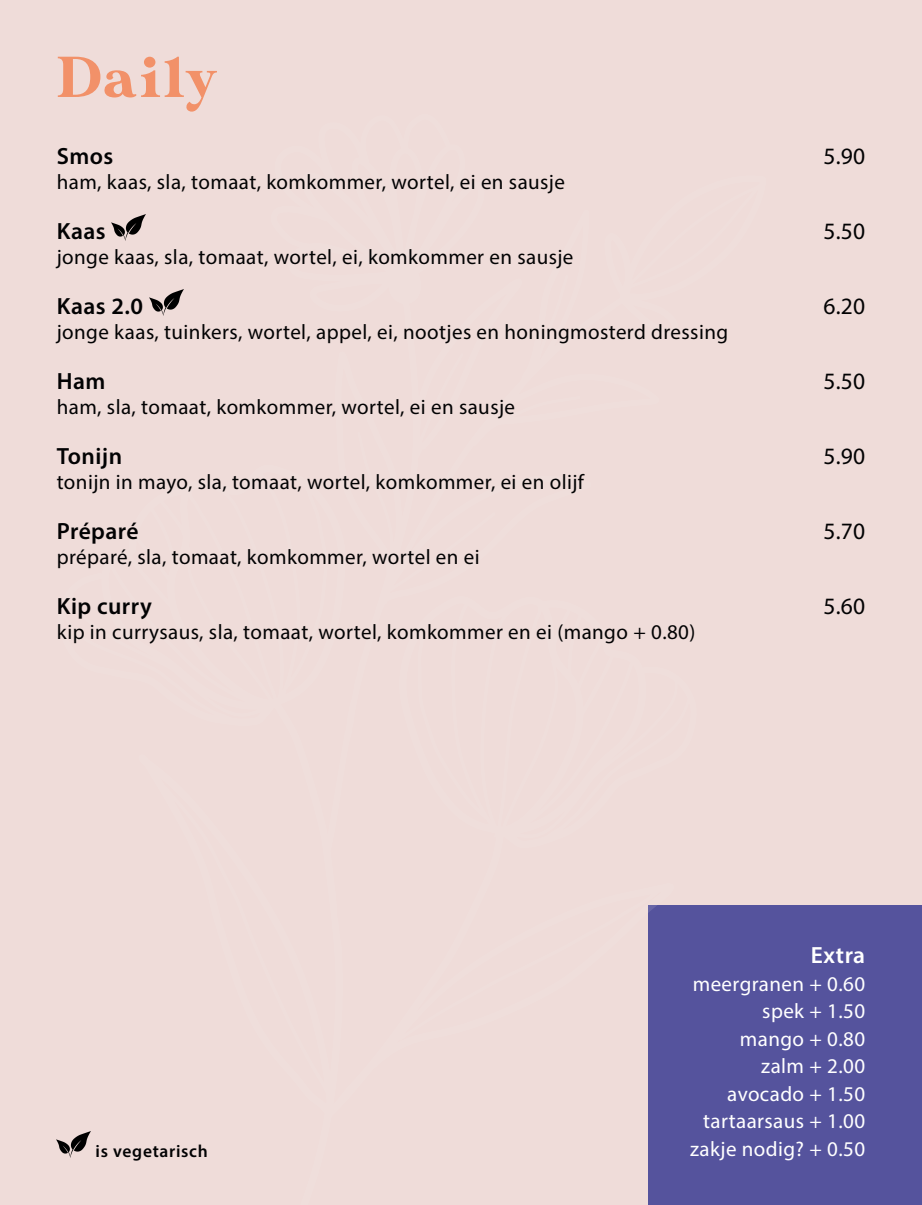
<style>
.page{position:relative;width:922px;height:1205px;background:#fff}
.page>*{position:absolute;margin:0;border:0;box-sizing:border-box;transform-origin:0 0}
.t1{font:57.5px "MADE Sunflower";letter-spacing:.05em;color:#f29169}
.t2{font:600 23.5px "Myriad Pro";letter-spacing:.02em;color:#020203}
.t3{font:23.5px "Myriad Pro";letter-spacing:.01em;color:#020203}
.t4{font:600 23.5px "Myriad Pro";letter-spacing:.02em;color:#fff}
.t5{font:21px "Myriad Pro";letter-spacing:.02em;color:#020203}
.t6{font:21px/27.5px "Myriad Pro";letter-spacing:.02em;color:#fff;text-align:right}
.t7{font:600 17.5px "Myriad Pro";letter-spacing:.04em;color:#020203}
</style>
<div class="page">
<div style="left:0;top:0;width:921px;height:1205px;background:#efdcd9"></div>
<div style="left:648px;top:905px;width:273px;height:300px;background:#55539d"></div>
<img style="left:111px;top:214px;width:35px;height:26px">
<img style="left:149px;top:289px;width:34px;height:26px">
<h1 class="t1" style="left:57px;top:45px;width:161px">Daily</h1>
<p class="t2" style="left:57px;top:141px;width:58px">Smos</p>
<p class="t5" style="left:57px;top:169px;width:509px">ham, kaas, sla, tomaat, komkommer, wortel, ei en sausje</p>
<p class="t2" style="left:57px;top:216px;width:50px">Kaas</p>
<p class="t5" style="left:57px;top:244px;width:518px">jonge kaas, sla, tomaat, wortel, ei, komkommer en sausje</p>
<p class="t2" style="left:57px;top:291px;width:88px">Kaas 2.0</p>
<p class="t5" style="left:57px;top:319px;width:672px">jonge kaas, tuinkers, wortel, appel, ei, nootjes en honingmosterd dressing</p>
<p class="t2" style="left:57px;top:366px;width:50px">Ham</p>
<p class="t5" style="left:57px;top:394px;width:460px">ham, sla, tomaat, komkommer, wortel, ei en sausje</p>
<p class="t2" style="left:57px;top:441px;width:67px">Tonijn</p>
<p class="t5" style="left:57px;top:469px;width:528px">tonijn in mayo, sla, tomaat, wortel, komkommer, ei en olijf</p>
<p class="t2" style="left:57px;top:516px;width:83px">Préparé</p>
<p class="t5" style="left:57px;top:544px;width:424px">préparé, sla, tomaat, komkommer, wortel en ei</p>
<p class="t2" style="left:57px;top:591px;width:97px">Kip curry</p>
<p class="t5" style="left:57px;top:619px;width:640px">kip in currysaus, sla, tomaat, wortel, komkommer en ei (mango + 0.80)</p>
<p class="t3" style="left:823px;top:142px;width:43px">5.90</p>
<p class="t3" style="left:823px;top:217px;width:43px">5.50</p>
<p class="t3" style="left:823px;top:292px;width:43px">6.20</p>
<p class="t3" style="left:823px;top:367px;width:43px">5.50</p>
<p class="t3" style="left:823px;top:442px;width:43px">5.90</p>
<p class="t3" style="left:823px;top:517px;width:43px">5.70</p>
<p class="t3" style="left:823px;top:592px;width:43px">5.60</p>
<p class="t4" style="left:810px;top:940px;width:56px">Extra</p>
<p class="t6" style="left:692px;top:969px;width:174px">meergranen + 0.60 spek + 1.50 mango + 0.80 zalm + 2.00 avocado + 1.50 tartaarsaus + 1.00</p>
<p class="t7" style="left:96px;top:1140px;width:114px">is vegetarisch</p>
<p class="t6" style="left:690px;top:1135px;width:176px">zakje nodig? + 0.50</p>
</div>
